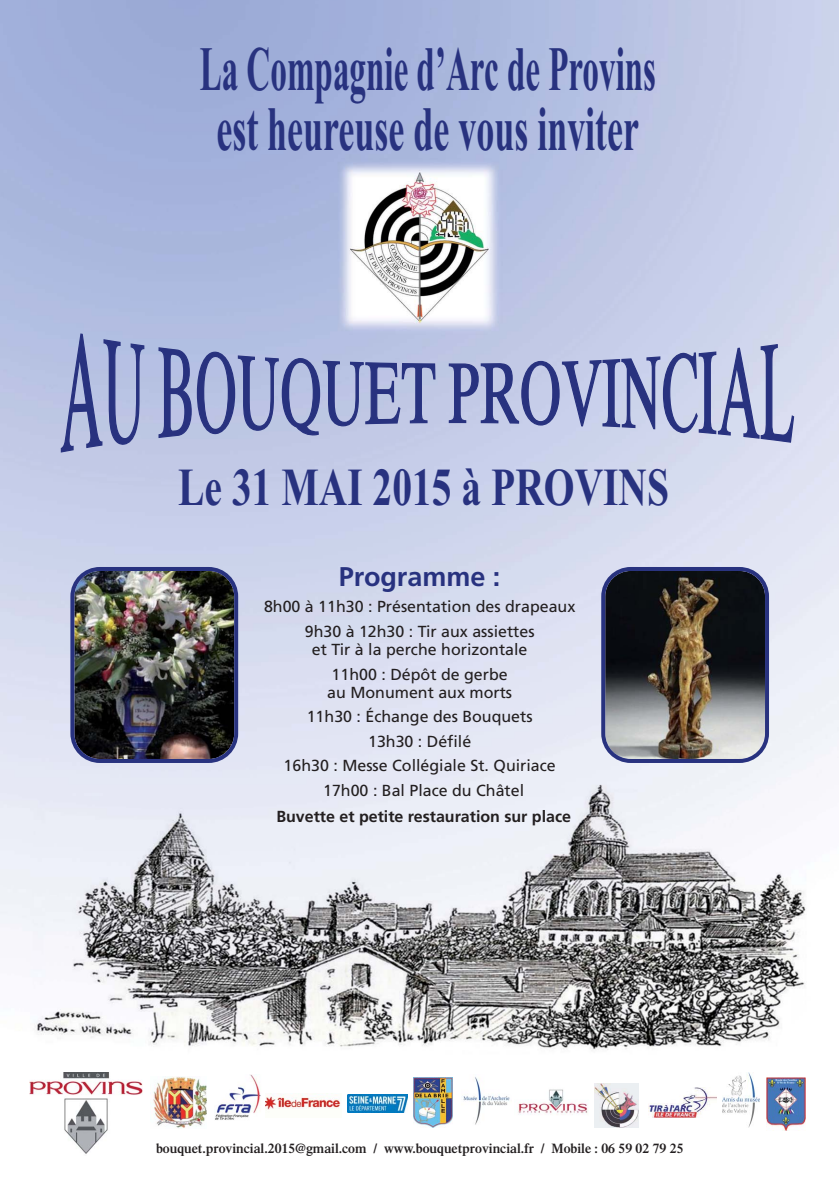
<style>
.page{position:relative;width:839px;height:1191px;background:#fff}
.page>*{position:absolute;margin:0;border:0;box-sizing:border-box;transform-origin:0 0}
.t1{font:700 63.1px/60px "Times New Roman";color:#28327f;scale:.52 1}
.t2{font:700 53.4px "Times New Roman";color:#28327f;scale:.74 1}
.t3{font:700 27px "Frutiger";color:#28327f}
.t4{font:16px/24.5px "Frutiger LT";color:#231f20;text-align:center}
.t5{font:700 16px "Frutiger";color:#231f20}
.t6{font:600 13.7px "Times";color:#231f20}
</style>
<div class="page">
<img style="left:0;top:0;width:839px;height:1115px">
<img style="left:70px;top:567px;width:168px;height:195px">
<img style="left:601px;top:567px;width:168px;height:195px">
<div style="left:150px;top:1070px;width:56px;height:63px;background:#fff"></div>
<img style="left:152px;top:1076px;width:54px;height:51px">
<div style="left:26px;top:1048px;width:121px;height:120px;background:#fff"></div>
<img style="left:30px;top:1072px;width:112px;height:82px">
<div style="left:213px;top:1067px;width:49px;height:74px;background:#fff"></div>
<img style="left:215px;top:1074px;width:46px;height:45px">
<div style="left:266px;top:1089px;width:75px;height:30px;background:#fff"></div>
<img style="left:266px;top:1093px;width:75px;height:17px">
<div style="left:412px;top:1067px;width:43px;height:68px;background:#fff"></div>
<img style="left:413px;top:1077px;width:39px;height:50px">
<div style="left:344px;top:1069px;width:64px;height:50px;background:#fff"></div>
<img style="left:347px;top:1094px;width:60px;height:18px">
<div style="left:459px;top:1067px;width:52px;height:60px;background:#fff"></div>
<img style="left:463px;top:1077px;width:47px;height:48px">
<img style="left:514px;top:1084px;width:74px;height:31px">
<svg style="left:645px;top:1087px;width:52px;height:31px"></svg>
<img style="left:648px;top:1087px;width:70px;height:29px">
<svg style="left:592px;top:1082px;width:50px;height:46px"></svg>
<img style="left:595px;top:1082px;width:44px;height:44px">
<div style="left:766px;top:1076px;width:42px;height:57px;background:linear-gradient(to right,#faf8f7,#fdf9f8)"></div>
<img style="left:766px;top:1076px;width:39px;height:54px">
<div style="left:718px;top:1067px;width:44px;height:66px;background:#fff"></div>
<img style="left:723px;top:1072px;width:36px;height:55px">
<svg style="left:60px;top:332px;width:85px;height:121px;background:#949eca"></svg>
<svg style="left:158px;top:346px;width:278px;height:92px;background:#939dc8"></svg>
<svg style="left:448px;top:343px;width:347px;height:100px;background:#a3aad0"></svg>
<h1 class="t1" style="left:200px;top:46px;width:879px">La Compagnie d’Arc de Provins est heureuse de vous inviter</h1>
<h2 class="t2" style="left:178px;top:470px;width:665px">Le 31 MAI 2015 à PROVINS</h2>
<h3 class="t3" style="left:339px;top:565px;width:163px">Programme :</h3>
<p class="t4" style="left:264px;top:596px;width:313px">8h00 à 11h30 : Présentation des drapeaux<br>9h30 à 12h30 : Tir aux assiettes</p>
<p class="t4" style="left:312px;top:638px;width:217px">et Tir à la perche horizontale<br>11h00 : Dépôt de gerbe</p>
<p class="t4" style="left:284px;top:681px;width:274px">au Monument aux morts<br>11h30 : Échange des Bouquets<br>13h30 : Défilé<br>16h30 : Messe Collégiale St. Quiriace<br>17h00 : Bal Place du Châtel</p>
<p class="t5" style="left:276px;top:809px;width:296px">Buvette et petite restauration sur place</p>
<p class="t6" style="left:156px;top:1142px;width:529px">bouquet.provincial.2015@gmail.com / www.bouquetprovincial.fr / Mobile : 06 59 02 79 25</p>
</div>
